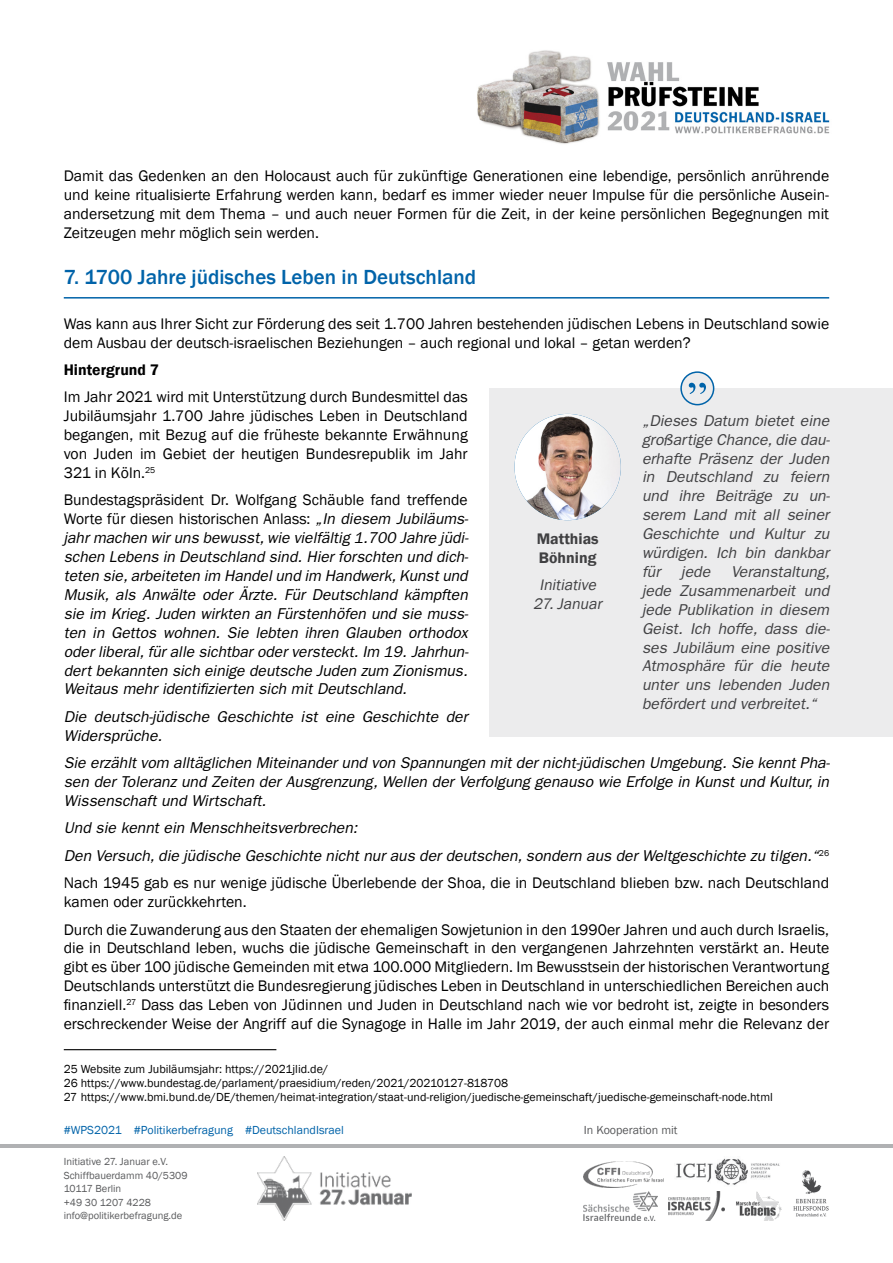
<style>
.page{position:relative;width:893px;height:1263px;background:#fff}
.page>*{position:absolute;margin:0;border:0;box-sizing:border-box;transform-origin:0 0}
.t1{font:500 21px "Franklin Gothic";color:#0063a9}
.t2{font:15.75px/18.9px "Franklin Gothic";color:#000;text-align:justify}
.t3{font:italic 15.75px/18.9px "Franklin Gothic";color:#000;text-align:justify}
.t4{font:italic 15.75px/18.9px "Franklin Gothic";color:#404042;text-align:justify}
.t5{font:italic 15.75px/18.9px "Franklin Gothic";color:#404042;text-align:center}
.t6{font:600 15.75px/18.9px "Franklin Gothic";color:#404042}
.t7{font:600 15.75px "Franklin Gothic";color:#000}
.t8{font:12px/14.4px "Franklin Gothic";color:#000}
.t9{font:12px "Franklin Gothic";color:#0063a9}
.t10{font:12px "Franklin Gothic";color:#58595b}
.t11{font:10.5px/13.5px "Franklin Gothic";color:#58595b}
.s1{font-style:normal}
</style>
<div class="page">
<img style="left:477px;top:50px;width:353px;height:94px">
<img style="left:584px;top:1161px;width:79px;height:26px">
<img style="left:668px;top:1191px;width:56px;height:29px">
<img style="left:793px;top:1170px;width:36px;height:47px">
<img style="left:258px;top:1157px;width:153px;height:63px">
<img style="left:676px;top:1158px;width:104px;height:27px">
<img style="left:736px;top:1191px;width:46px;height:29px">
<img style="left:584px;top:1191px;width:73px;height:29px">
<hr style="left:0;top:1144px;width:893px;height:3px;background:#b0b1b3">
<hr style="left:64px;top:297px;width:765px;height:2px;background:#0063a9">
<hr style="left:64px;top:1049px;width:212px;height:1px;background:#000">
<div style="left:489px;top:388px;width:404px;height:349px;background:#ececed"></div>
<img style="left:514px;top:414px;width:107px;height:106px;border-radius:53px">
<div style="left:681px;top:372px;width:33px;height:33px;background:#ececed;border-radius:50%"></div>
<div style="left:680px;top:371px;width:34px;height:34px;border:2px solid #0063a9;border-radius:50%"></div>
<svg style="left:689px;top:383px;width:17px;height:11px"></svg>
<p class="t2" style="left:64px;top:167px;width:767px">Damit das Gedenken an den Holocaust auch für zukünftige Generationen eine lebendige, persönlich anrührende und keine ritualisierte Erfahrung werden kann, bedarf es immer wieder neuer Impulse für die persönliche Ausein&shy;andersetzung mit dem Thema – und auch neuer Formen für die Zeit, in der keine persönlichen Begegnungen mit Zeitzeugen mehr möglich sein werden.</p>
<h1 class="t1" style="left:64px;top:264px;width:414px">7. 1700 Jahre jüdisches Leben in Deutschland</h1>
<p class="t2" style="left:64px;top:314px;width:767px">Was kann aus Ihrer Sicht zur Förderung des seit 1.700 Jahren bestehenden jüdischen Lebens in Deutschland sowie dem Ausbau der deutsch-israelischen Beziehungen – auch regional und lokal – getan werden?</p>
<p class="t7" style="left:64px;top:360px;width:97px">Hintergrund 7</p>
<p class="t2" style="left:64px;top:388px;width:405px">Im Jahr 2021 wird mit Unterstützung durch Bundesmittel das Jubiläumsjahr 1.700 Jahre jüdisches Leben in Deutschland begangen, mit Bezug auf die früheste bekannte Erwähnung von Juden im Gebiet der heutigen Bundesrepublik im Jahr 321 in Köln.<sup>25</sup></p>
<p class="t3" style="left:64px;top:491px;width:406px"><span class="s1">Bundestagspräsident Dr. Wolfgang Schäuble fand treffende Worte für diesen historischen Anlass:</span> „In diesem Jubiläums&shy;jahr machen wir uns bewusst, wie vielfältig 1.700 Jahre jüdi&shy;schen Lebens in Deutschland sind. Hier forschten und dich&shy;teten sie, arbeiteten im Handel und im Handwerk, Kunst und Musik, als Anwälte oder Ärzte. Für Deutschland kämpften sie im Krieg. Juden wirkten an Fürstenhöfen und sie muss&shy;ten in Gettos wohnen. Sie lebten ihren Glauben orthodox oder liberal, für alle sichtbar oder versteckt. Im 19. Jahrhun&shy;dert bekannten sich einige deutsche Juden zum Zionismus.<br>Weitaus mehr identifizierten sich mit Deutschland.</p>
<p class="t3" style="left:64px;top:707px;width:405px">Die deutsch-jüdische Geschichte ist eine Geschichte der<br>Widersprüche.</p>
<p class="t3" style="left:64px;top:753px;width:768px">Sie erzählt vom alltäglichen Miteinander und von Spannungen mit der nicht-jüdischen Umgebung. Sie kennt Pha&shy;sen der Toleranz und Zeiten der Ausgrenzung, Wellen der Verfolgung genauso wie Erfolge in Kunst und Kultur, in Wissenschaft und Wirtschaft.</p>
<p class="t3" style="left:64px;top:814px;width:767px;line-height:27.5px;text-align:left">Und sie kennt ein Menschheitsverbrechen:<br>Den Versuch, die jüdische Geschichte nicht nur aus der deutschen, sondern aus der Weltgeschichte zu tilgen.“<sup>26<br></sup><span class="s1">Nach 1945 gab es nur wenige jüdische Überlebende der Shoa, die in Deutschland blieben bzw. nach Deutschland</span></p>
<p class="t2" style="left:64px;top:888px;width:767px;line-height:27.5px">kamen oder zurückkehrten.<br>Durch die Zuwanderung aus den Staaten der ehemaligen Sowjetunion in den 1990er Jahren und auch durch Israelis,</p>
<p class="t2" style="left:64px;top:939px;width:767px">die in Deutschland leben, wuchs die jüdische Gemeinschaft in den vergangenen Jahrzehnten verstärkt an. Heute gibt es über 100 jüdische Gemeinden mit etwa 100.000 Mitgliedern. Im Bewusstsein der historischen Verantwortung Deutschlands unterstützt die Bundesregierung jüdisches Leben in Deutschland in unterschiedlichen Bereichen auch finanziell.<sup>27</sup> Dass das Leben von Jüdinnen und Juden in Deutschland nach wie vor bedroht ist, zeigte in besonders erschreckender Weise der Angriff auf die Synagoge in Halle im Jahr 2019, der auch einmal mehr die Relevanz der</p>
<p class="t8" style="left:64px;top:1062px;width:711px">25 Website zum Jubiläumsjahr: https://2021jlid.de/<br>26 https://www.bundestag.de/parlament/praesidium/reden/2021/20210127-818708<br>27 https://www.bmi.bund.de/DE/themen/heimat-integration/staat-und-religion/juedische-gemeinschaft/juedische-gemeinschaft-node.html</p>
<p class="t4" style="left:642px;top:411px;width:189px">„Dieses Datum bietet eine großartige Chance, die dau&shy;erhafte Präsenz der Juden in Deutschland zu feiern und ihre Beiträge zu un&shy;serem Land mit all seiner Geschichte und Kultur zu würdigen. Ich bin dankbar für</p>
<p class="t6" style="left:537px;top:529px;width:63px">Matthias<br>Böhning</p>
<p class="t5" style="left:533px;top:576px;width:74px">Initiative<br>27.Januar</p>
<p class="t4" style="left:642px;top:562px;width:189px;text-indent:89px">Veranstaltung, jede Zusammenarbeit und jede Publikation in diesem Geist. Ich hoffe, dass die&shy;ses Jubiläum eine positive Atmosphäre für die heute unter uns lebenden Juden befördert und verbreitet.“</p>
<p class="t4" style="left:681px;top:562px;width:30px">jede</p>
<p class="t9" style="left:64px;top:1123px;width:282px">#WPS2021 #Politikerbefragung #DeutschlandIsrael</p>
<p class="t10" style="left:584px;top:1123px;width:95px">In Kooperation mit</p>
<p class="t11" style="left:64px;top:1155px;width:125px">Initiative 27. Januar e.V.<br>Schiffbauerdamm 40/5309<br>10117 Berlin<br>+49 30 1207 4228 info@politikerbefragung.de</p>
</div>
